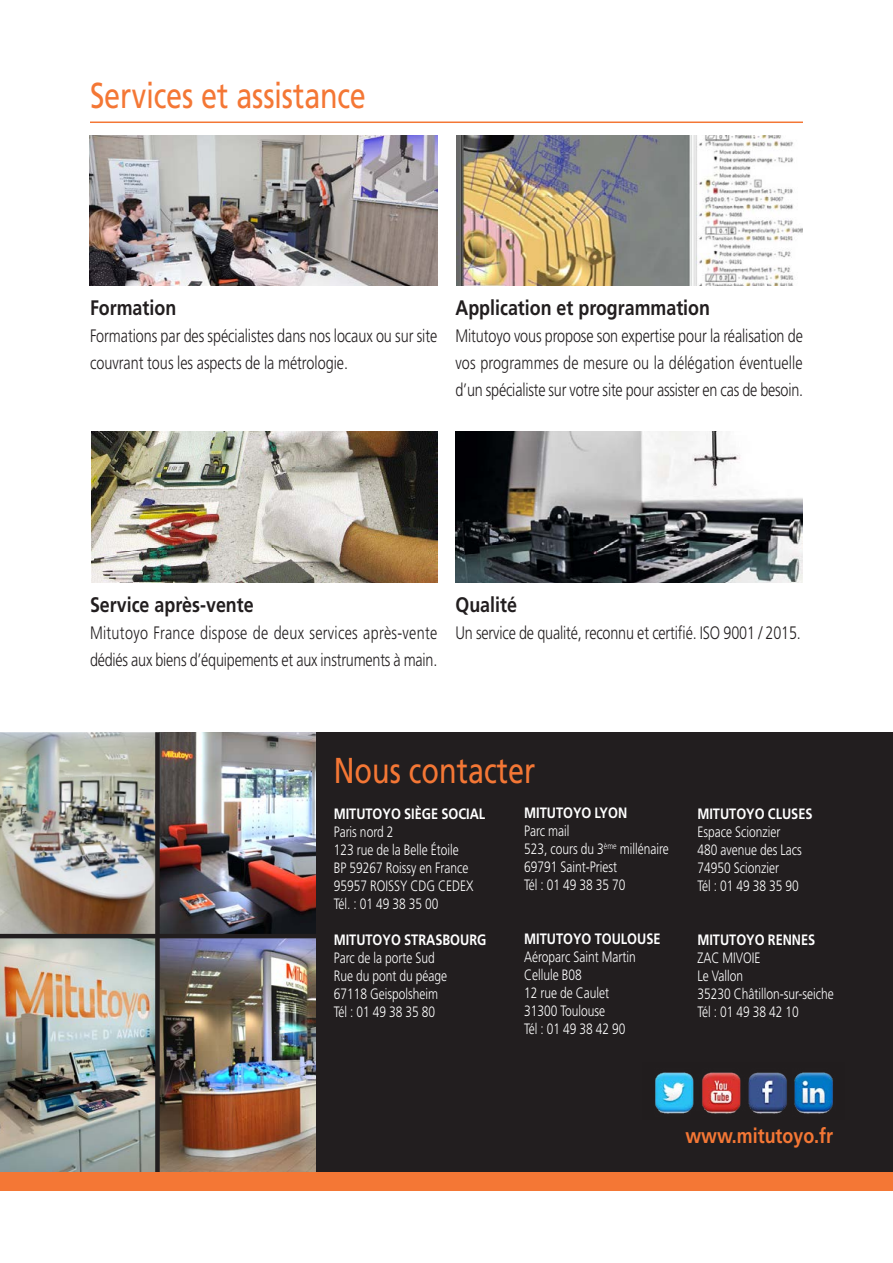
<style>
.page{position:relative;width:893px;height:1263px;background:#fff}
.page>*{position:absolute;margin:0;border:0;box-sizing:border-box;transform-origin:0 0}
.t1{font:36px "Mitutoyo Frutiger";color:#f47735}
.t2{font:700 21px "Mitutoyo Frutiger";color:#221e1f}
.t3{font:700 21px "Mitutoyo Frutiger";color:#f47735}
.t4{font:300 18px/27px "Mitutoyo Frutiger";letter-spacing:-.01em;color:#221e1f}
.t5{font:300 15px/18px "Mitutoyo Frutiger";color:#fff}
.t6{font:700 15px "Mitutoyo Frutiger";color:#fff}
</style>
<div class="page">
<div style="left:316px;top:732px;width:577px;height:454px;background:#221e1f"></div>
<img style="left:160px;top:732px;width:156px;height:441px">
<img style="left:0;top:938px;width:155px;height:235px">
<img style="left:0;top:732px;width:155px;height:202px">
<img style="left:456px;top:135px;width:347px;height:151px">
<img style="left:92px;top:432px;width:345px;height:150px">
<img style="left:90px;top:135px;width:347px;height:151px">
<img style="left:655px;top:1072px;width:178px;height:42px">
<img style="left:455px;top:432px;width:348px;height:150px">
<hr style="left:0;top:934px;width:323px;height:4px;background:#221e1f">
<div style="left:155px;top:732px;width:5px;height:447px;background:#221e1f"></div>
<div style="left:0;top:1173px;width:893px;height:18px;background:#f47735"></div>
<hr style="left:90px;top:122px;width:713px;height:1px;background:#f47735">
<h1 class="t1" style="left:90px;top:74px;width:277px">Services et assistance</h1>
<h2 class="t2" style="left:90px;top:295px;width:88px">Formation</h2>
<p class="t4" style="left:90px;top:322px;width:349px">Formations par des spécialistes dans nos locaux ou sur site couvrant tous les aspects de la métrologie.</p>
<h2 class="t2" style="left:455px;top:295px;width:256px">Application et programmation</h2>
<p class="t4" style="left:455px;top:322px;width:349px;text-align:justify">Mitutoyo vous propose son expertise pour la réalisation de vos programmes de mesure ou la délégation éventuelle d’un spécialiste sur votre site pour assister en cas de besoin.</p>
<h2 class="t2" style="left:90px;top:592px;width:165px">Service après-vente</h2>
<p class="t4" style="left:90px;top:619px;width:349px">Mitutoyo France dispose de deux services après-vente dédiés aux biens d’équipements et aux instruments à main.</p>
<h2 class="t2" style="left:455px;top:592px;width:63px">Qualité</h2>
<p class="t4" style="left:455px;top:619px;width:347px">Un service de qualité, reconnu et certifié. ISO 9001 / 2015.</p>
<h1 class="t1" style="left:334px;top:749px;width:203px">Nous contacter</h1>
<p class="t6" style="left:334px;top:805px;width:153px">MITUTOYO SIÈGE SOCIAL</p>
<p class="t5" style="left:334px;top:823px;width:141px">Paris nord 2<br>123 rue de la Belle Étoile<br>BP 59267 Roissy en France<br>95957 ROISSY CDG CEDEX<br>Tél. : 01 49 38 35 00</p>
<p class="t6" style="left:334px;top:931px;width:154px">MITUTOYO STRASBOURG</p>
<p class="t5" style="left:334px;top:949px;width:115px">Parc de la porte Sud<br>Rue du pont du péage<br>67118 Geispolsheim<br>Tél : 01 49 38 35 80</p>
<p class="t6" style="left:524px;top:803px;width:105px">MITUTOYO LYON</p>
<p class="t5" style="left:524px;top:821px;width:146px">Parc mail<br>523, cours du 3<sup>ème</sup> millénaire<br>69791 Saint-Priest<br>Tél : 01 49 38 35 70</p>
<p class="t6" style="left:524px;top:929px;width:138px">MITUTOYO TOULOUSE</p>
<p class="t5" style="left:524px;top:947px;width:113px">Aéroparc Saint Martin<br>Cellule B08<br>12 rue de Caulet<br>31300 Toulouse<br>Tél : 01 49 38 42 90</p>
<p class="t6" style="left:697px;top:805px;width:117px">MITUTOYO CLUSES</p>
<p class="t5" style="left:697px;top:823px;width:106px">Espace Scionzier<br>480 avenue des Lacs<br>74950 Scionzier<br>Tél : 01 49 38 35 90</p>
<p class="t6" style="left:697px;top:931px;width:119px">MITUTOYO RENNES</p>
<p class="t5" style="left:697px;top:949px;width:138px">ZAC MIVOIE<br>Le Vallon<br>35230 Châtillon-sur-seiche<br>Tél : 01 49 38 42 10</p>
<h2 class="t3" style="left:685px;top:1123px;width:149px">www.mitutoyo.fr</h2>
</div>
